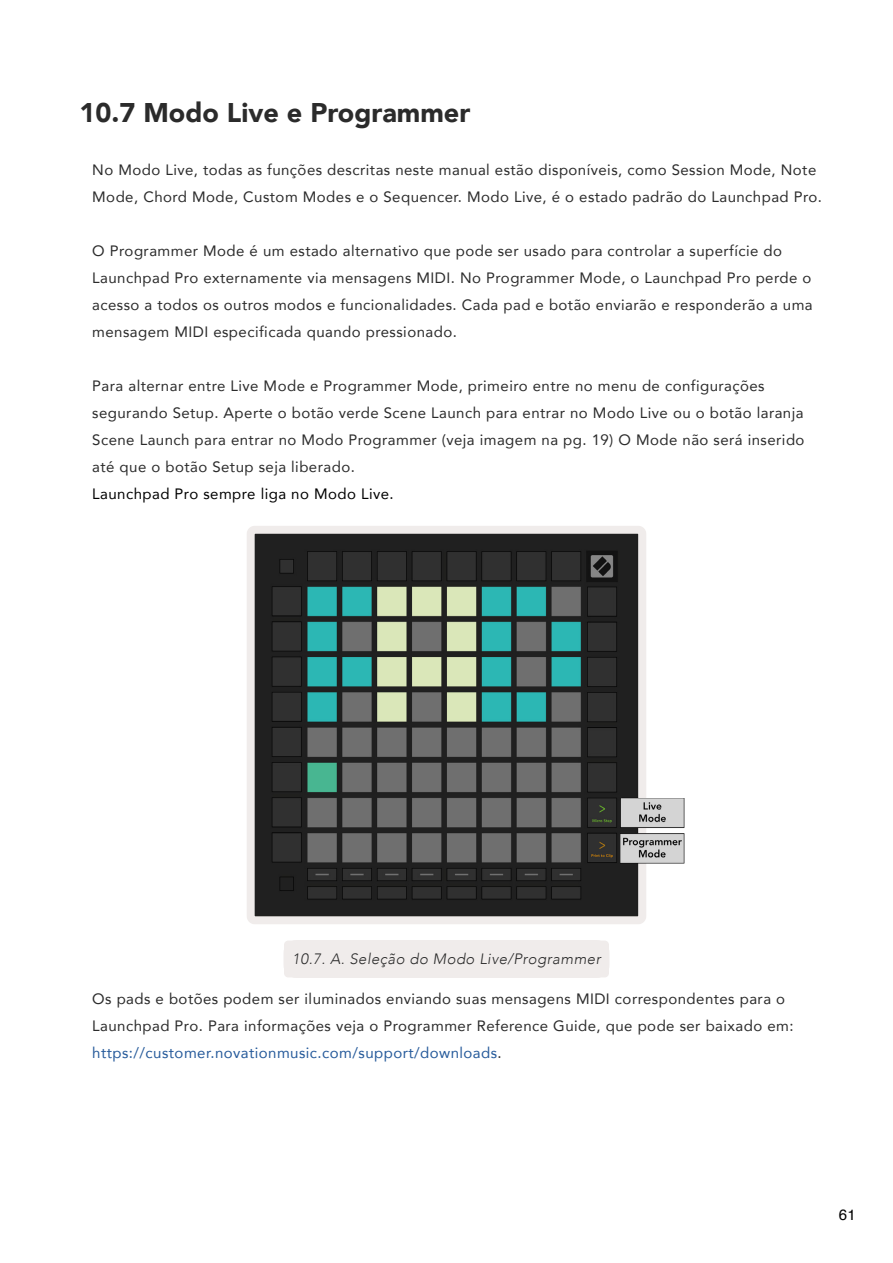
<style>
.page{position:relative;width:893px;height:1263px;background:#fff}
.page>*{position:absolute;margin:0;border:0;box-sizing:border-box;transform-origin:0 0}
.t1{font:900 27px "Avenir";color:#2b2b2b}
.t2{font:15px/27px "Avenir";letter-spacing:.03em;color:#2b2b2b}
.t3{font:italic 300 15px "Avenir";letter-spacing:.03em;color:#2b2b2b}
.t4{font:15px "Avenir";letter-spacing:.03em;color:#000}
.t5{font:15px "Helvetica";color:#000}
.s1{color:#275b9b}
</style>
<div class="page">
<div style="left:283px;top:940px;width:326px;height:38px;border:18px solid #f0eceb;border-radius:4px"></div>
<img style="left:256px;top:535px;width:381px;height:380px">
<div style="left:247px;top:526px;width:399px;height:398px;border:8px solid #f0eceb;border-radius:4px"></div>
<img style="left:620px;top:798px;width:64px;height:65px">
<h1 class="t1" style="left:80px;top:90px;width:392px">10.7 Modo Live e Programmer</h1>
<p class="t2" style="left:92px;top:156px;width:731px">No Modo Live, todas as funções descritas neste manual estão disponíveis, como Session Mode, Note<br>Mode, Chord Mode, Custom Modes e o Sequencer. Modo Live, é o estado padrão do Launchpad Pro.</p>
<p class="t2" style="left:92px;top:237px;width:722px">O Programmer Mode é um estado alternativo que pode ser usado para controlar a superfície do Launchpad Pro externamente via mensagens MIDI. No Programmer Mode, o Launchpad Pro perde o acesso a todos os outros modos e funcionalidades. Cada pad e botão enviarão e responderão a uma mensagem MIDI especificada quando pressionado.</p>
<p class="t2" style="left:92px;top:372px;width:714px">Para alternar entre Live Mode e Programmer Mode, primeiro entre no menu de configurações segurando Setup. Aperte o botão verde Scene Launch para entrar no Modo Live ou o botão laranja Scene Launch para entrar no Modo Programmer (veja imagem na pg. 19) O Mode não será inserido até que o botão Setup seja liberado.</p>
<p class="t4" style="left:92px;top:482px;width:303px">Launchpad Pro sempre liga no Modo Live.</p>
<p class="t3" style="left:292px;top:950px;width:310px">10.7. A. Seleção do Modo Live/Programmer</p>
<p class="t2" style="left:92px;top:985px;width:703px">Os pads e botões podem ser iluminados enviando suas mensagens MIDI correspondentes para o<br>Launchpad Pro. Para informações veja o Programmer Reference Guide, que pode ser baixado em: <span class="s1">https://customer.novationmusic.com/support/downloads</span>.</p>
<p class="t5" style="left:839px;top:1203px;width:18px">61</p>
</div>
